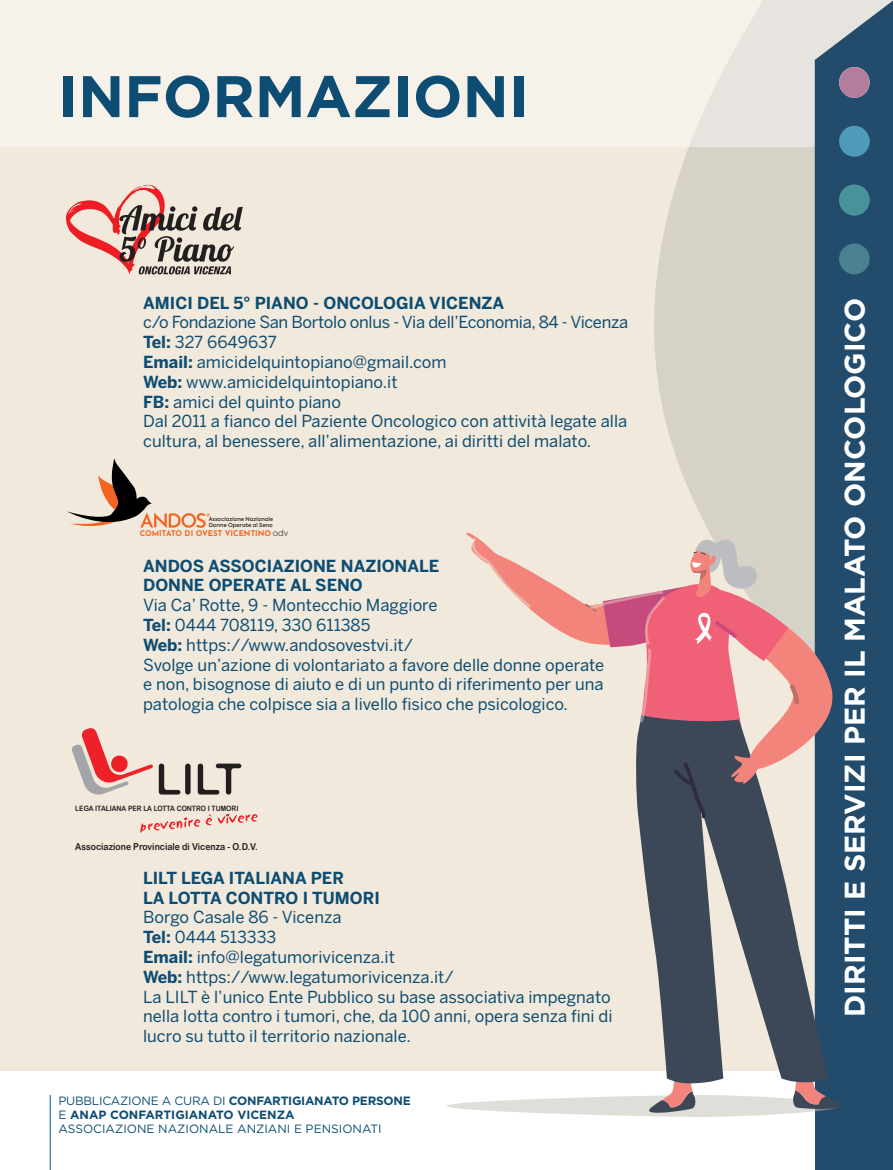
<style>
.page{position:relative;width:893px;height:1170px;background:#fff}
.page>*{position:absolute;margin:0;border:0;box-sizing:border-box;transform-origin:0 0}
.t1{font:700 58.5px "Gotham";color:#0d4d73}
.t2{font:700 28.5px "Gotham";color:#fff}
.t3{font:16.5px/19.8px "Benton Sans";color:#0d4d73;text-align:justify}
.t4{font:700 16.5px "Benton Sans";color:#0d4d73}
.t5{font:16.5px "Benton Sans";letter-spacing:-.02em;color:#0d4d73}
.t6{font:700 12px/14.4px "Gotham";letter-spacing:-.02em;color:#0d4d73}
.t7{font:12px "Gotham";color:#0d4d73}
.t8{font:9.6px "Arial Rounded MT Bold";color:#231f20;scale:.9 1}
.t9{font:100 7.8px "Josefin Sans";color:#f36421}
.t10{font:7.35px "Arial Rounded MT Bold";color:#231f20;scale:.9 1}
.t11{font:500 5.55px/6.6px "Axiforma";color:#231f20}
.s1{font-weight:700}
.s2{font-family:"Axiforma";font-weight:300;font-size:8.4px;color:#231f20}
.s3{font-weight:400}
</style>
<div class="page">
<div style="left:0;top:0;width:893px;height:1169px;background:#f1e9db"></div>
<svg style="left:654px;top:147px;width:161px;height:1022px;fill:#d7d2c8"></svg>
<div style="left:0;top:0;width:893px;height:147px;background:linear-gradient(to right,#f9f5ec,#efebe5)"></div>
<div style="left:815px;top:1px;width:78px;height:1168px;background:#234c6c"></div>
<svg style="left:839px;top:243px;width:31px;height:31px"></svg>
<svg style="left:839px;top:67px;width:31px;height:31px"></svg>
<svg style="left:66px;top:185px;width:177px;height:89px"></svg>
<div style="left:839px;top:244px;width:31px;height:30px;background:#498191;border-radius:50%"></div>
<div style="left:839px;top:185px;width:31px;height:30px;background:#479399;border-radius:50%"></div>
<div style="left:839px;top:67px;width:31px;height:31px;background:#b37e9d;border-radius:50%"></div>
<div style="left:839px;top:126px;width:31px;height:31px;background:#4e9ab9;border-radius:50%"></div>
<svg style="left:67px;top:458px;width:143px;height:70px"></svg>
<svg style="left:71px;top:728px;width:82px;height:67px"></svg>
<svg style="left:159px;top:763px;width:82px;height:31px"></svg>
<svg style="left:140px;top:813px;width:118px;height:19px"></svg>
<div style="left:0;top:1071px;width:814px;height:98px;background:#fff"></div>
<svg style="left:447px;top:1072px;width:396px;height:44px"></svg>
<svg style="left:635px;top:819px;width:193px;height:264px;fill:#3c4857"></svg>
<svg style="left:466px;top:531px;width:377px;height:288px"></svg>
<hr style="left:50px;top:1094px;width:1px;height:75px;background:#015594">
<p class="t1" style="left:58px;top:58px;width:471px">INFORMAZIONI</p>
<p class="t4" style="left:143px;top:293px;width:363px">AMICI DEL 5° PIANO - ONCOLOGIA VICENZA</p>
<p class="t5" style="left:143px;top:312px;width:486px">c/o Fondazione San Bortolo onlus - Via dell’Economia, 84 - Vicenza</p>
<p class="t3" style="left:143px;top:332px;width:135px"><span class="s1">Tel:</span> 327 6649637</p>
<p class="t3" style="left:143px;top:352px;width:305px"><span class="s1">Email:</span> amicidelquintopiano@gmail.com</p>
<p class="t3" style="left:143px;top:371px;width:256px"><span class="s1">Web:</span> www.amicidelquintopiano.it</p>
<p class="t3" style="left:143px;top:391px;width:199px"><span class="s1">FB:</span> amici del quinto piano</p>
<p class="t3" style="left:143px;top:411px;width:486px">Dal 2011 a fianco del Paziente Oncologico con attività legate alla cultura, al benessere, all’alimentazione, ai diritti del malato.</p>
<p class="t11" style="left:209px;top:515px;width:66px">Associazione Nazionale<br>Donne Operate al Seno</p>
<p class="t9" style="left:140px;top:527px;width:150px">COMITATO DI OVEST VICENTINO <span class="s2">odv</span></p>
<p class="t4" style="left:143px;top:555px;width:298px">ANDOS ASSOCIAZIONE NAZIONALE</p>
<p class="t4" style="left:143px;top:575px;width:221px">DONNE OPERATE AL SENO</p>
<p class="t3" style="left:143px;top:595px;width:296px">Via Ca’ Rotte, 9 - Montecchio Maggiore</p>
<p class="t3" style="left:143px;top:614px;width:229px"><span class="s1">Tel:</span> 0444 708119, 330 611385</p>
<p class="t3" style="left:143px;top:634px;width:272px"><span class="s1">Web:</span> https://www.andosovestvi.it/</p>
<p class="t3" style="left:143px;top:654px;width:463px">Svolge un’azione di volontariato a favore delle donne operate e non, bisognose di aiuto e di un punto di riferimento per una patologia che colpisce sia a livello fisico che psicologico.</p>
<p class="t10" style="left:75px;top:804px;width:183px">LEGA ITALIANA PER LA LOTTA CONTRO I TUMORI</p>
<p class="t8" style="left:75px;top:840px;width:204px">Associazione Provinciale di Vicenza - O.D.V.</p>
<p class="t4" style="left:143px;top:867px;width:202px">LILT LEGA ITALIANA PER</p>
<p class="t4" style="left:143px;top:887px;width:238px">LA LOTTA CONTRO I TUMORI</p>
<p class="t3" style="left:143px;top:907px;width:200px">Borgo Casale 86 - Vicenza</p>
<p class="t3" style="left:143px;top:926px;width:135px"><span class="s1">Tel:</span> 0444 513333</p>
<p class="t3" style="left:143px;top:946px;width:253px"><span class="s1">Email:</span> info@legatumorivicenza.it</p>
<p class="t3" style="left:143px;top:966px;width:312px"><span class="s1">Web:</span> https://www.legatumorivicenza.it/</p>
<p class="t3" style="left:143px;top:986px;width:471px">La LILT è l’unico Ente Pubblico su base associativa impegnato nella lotta contro i tumori, che, da 100 anni, opera senza fini di lucro su tutto il territorio nazionale.</p>
<p class="t6" style="left:58px;top:1092px;width:354px"><span class="s3">PUBBLICAZIONE A CURA DI</span> CONFARTIGIANATO PERSONE<br><span class="s3">E</span> ANAP CONFARTIGIANATO VICENZA</p>
<p class="t7" style="left:58px;top:1121px;width:325px">ASSOCIAZIONE NAZIONALE ANZIANI E PENSIONATI</p>
<p class="t2" style="left:836px;top:1016px;width:720px;rotate:-90deg">DIRITTI E SERVIZI PER IL MALATO ONCOLOGICO</p>
</div>
